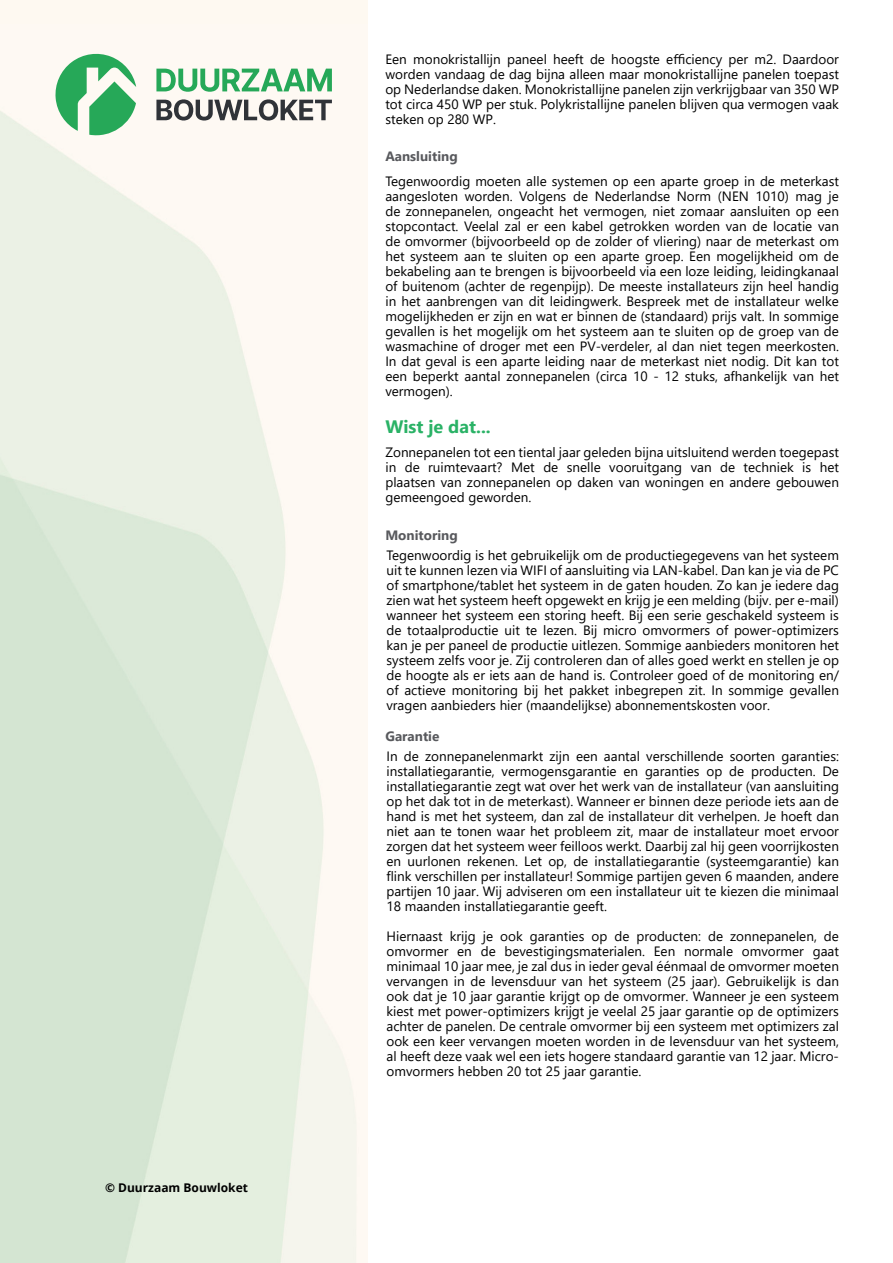
<style>
.page{position:relative;width:893px;height:1263px;background:#fff}
.page>*{position:absolute;margin:0;border:0;box-sizing:border-box;transform-origin:0 0}
.Kop_3{font:700 18px "Segoe UI";color:#2ab266}
.Tekst{font:13.5px/15px "Segoe UI";color:#000;text-align:justify}
.Kop_4{font:700 13.5px "Segoe UI";color:#58595d}
.t1{font:700 12px "Open Sans";color:#000}
</style>
<div class="page">
<svg style="left:55px;top:54px;width:81px;height:81px"></svg>
<svg style="left:156px;top:69px;width:176px;height:23px"></svg>
<svg style="left:156px;top:99px;width:176px;height:22px"></svg>
<p class="t1" style="left:105px;top:1179px;width:144px">© Duurzaam Bouwloket</p>
<p class="Tekst" style="left:385px;top:50px;width:455px">Een monokristallijn paneel heeft de hoogste efficiency per m2. Daardoor worden vandaag de dag bijna alleen maar monokristallijne panelen toepast op Nederlandse daken. Monokristallijne panelen zijn verkrijgbaar van 350 WP tot circa 450 WP per stuk. Polykristallijne panelen blijven qua vermogen vaak steken op 280 WP.</p>
<h4 class="Kop_4" style="left:385px;top:143px;width:74px">Aansluiting</h4>
<p class="Tekst" style="left:385px;top:172px;width:455px">Tegenwoordig moeten alle systemen op een aparte groep in de meterkast aangesloten worden. Volgens de Nederlandse Norm (NEN 1010) mag je de zonnepanelen, ongeacht het vermogen, niet zomaar aansluiten op een stopcontact. Veelal zal er een kabel getrokken worden van de locatie van de omvormer (bijvoorbeeld op de zolder of vliering) naar de meterkast om het systeem aan te sluiten op een aparte groep. Een mogelijkheid om de bekabeling aan te brengen is bijvoorbeeld via een loze leiding, leidingkanaal of buitenom (achter de regenpijp). De meeste installateurs zijn heel handig in het aanbrengen van dit leidingwerk. Bespreek met de installateur welke mogelijkheden er zijn en wat er binnen de (standaard) prijs valt. In sommige gevallen is het mogelijk om het systeem aan te sluiten op de groep van de wasmachine of droger met een PV-verdeler, al dan niet tegen meerkosten.<br>In dat geval is een aparte leiding naar de meterkast niet nodig. Dit kan tot een beperkt aantal zonnepanelen (circa 10 - 12 stuks, afhankelijk van het vermogen).</p>
<h3 class="Kop_3" style="left:385px;top:410px;width:107px">Wist je dat...</h3>
<p class="Tekst" style="left:385px;top:444px;width:455px">Zonnepanelen tot een tiental jaar geleden bijna uitsluitend werden toegepast in de ruimtevaart? Met de snelle vooruitgang van de techniek is het plaatsen van zonnepanelen op daken van woningen en andere gebouwen gemeengoed geworden.</p>
<h4 class="Kop_4" style="left:385px;top:522px;width:74px">Monitoring</h4>
<p class="Tekst" style="left:386px;top:546px;width:454px">Tegenwoordig is het gebruikelijk om de productiegegevens van het systeem uit te kunnen lezen via WIFI of aansluiting via LAN-kabel. Dan kan je via de PC of smartphone/tablet het systeem in de gaten houden. Zo kan je iedere dag zien wat het systeem heeft opgewekt en krijg je een melding (bijv. per e-mail) wanneer het systeem een storing heeft. Bij een serie geschakeld systeem is de totaalproductie uit te lezen. Bij micro omvormers of power-optimizers kan je per paneel de productie uitlezen. Sommige aanbieders monitoren het systeem zelfs voor je. Zij controleren dan of alles goed werkt en stellen je op de hoogte als er iets aan de hand is. Controleer goed of de monitoring en/ of actieve monitoring bij het pakket inbegrepen zit. In sommige gevallen vragen aanbieders hier (maandelijkse) abonnementskosten voor.</p>
<h4 class="Kop_4" style="left:385px;top:723px;width:56px">Garantie</h4>
<p class="Tekst" style="left:386px;top:747px;width:454px">In de zonnepanelenmarkt zijn een aantal verschillende soorten garanties: installatiegarantie, vermogensgarantie en garanties op de producten. De installatiegarantie zegt wat over het werk van de installateur (van aansluiting op het dak tot in de meterkast). Wanneer er binnen deze periode iets aan de hand is met het systeem, dan zal de installateur dit verhelpen. Je hoeft dan niet aan te tonen waar het probleem zit, maar de installateur moet ervoor zorgen dat het systeem weer feilloos werkt. Daarbij zal hij geen voorrijkosten en uurlonen rekenen. Let op, de installatiegarantie (systeemgarantie) kan flink verschillen per installateur! Sommige partijen geven 6 maanden, andere partijen 10 jaar. Wij adviseren om een installateur uit te kiezen die minimaal 18 maanden installatiegarantie geeft.</p>
<p class="Tekst" style="left:386px;top:927px;width:454px">Hiernaast krijg je ook garanties op de producten: de zonnepanelen, de omvormer en de bevestigingsmaterialen. Een normale omvormer gaat minimaal 10 jaar mee, je zal dus in ieder geval éénmaal de omvormer moeten vervangen in de levensduur van het systeem (25 jaar). Gebruikelijk is dan ook dat je 10 jaar garantie krijgt op de omvormer. Wanneer je een systeem kiest met power-optimizers krijgt je veelal 25 jaar garantie op de optimizers achter de panelen. De centrale omvormer bij een systeem met optimizers zal ook een keer vervangen moeten worden in de levensduur van het systeem, al heeft deze vaak wel een iets hogere standaard garantie van 12 jaar. Micro&shy;omvormers hebben 20 tot 25 jaar garantie.</p>
</div>
